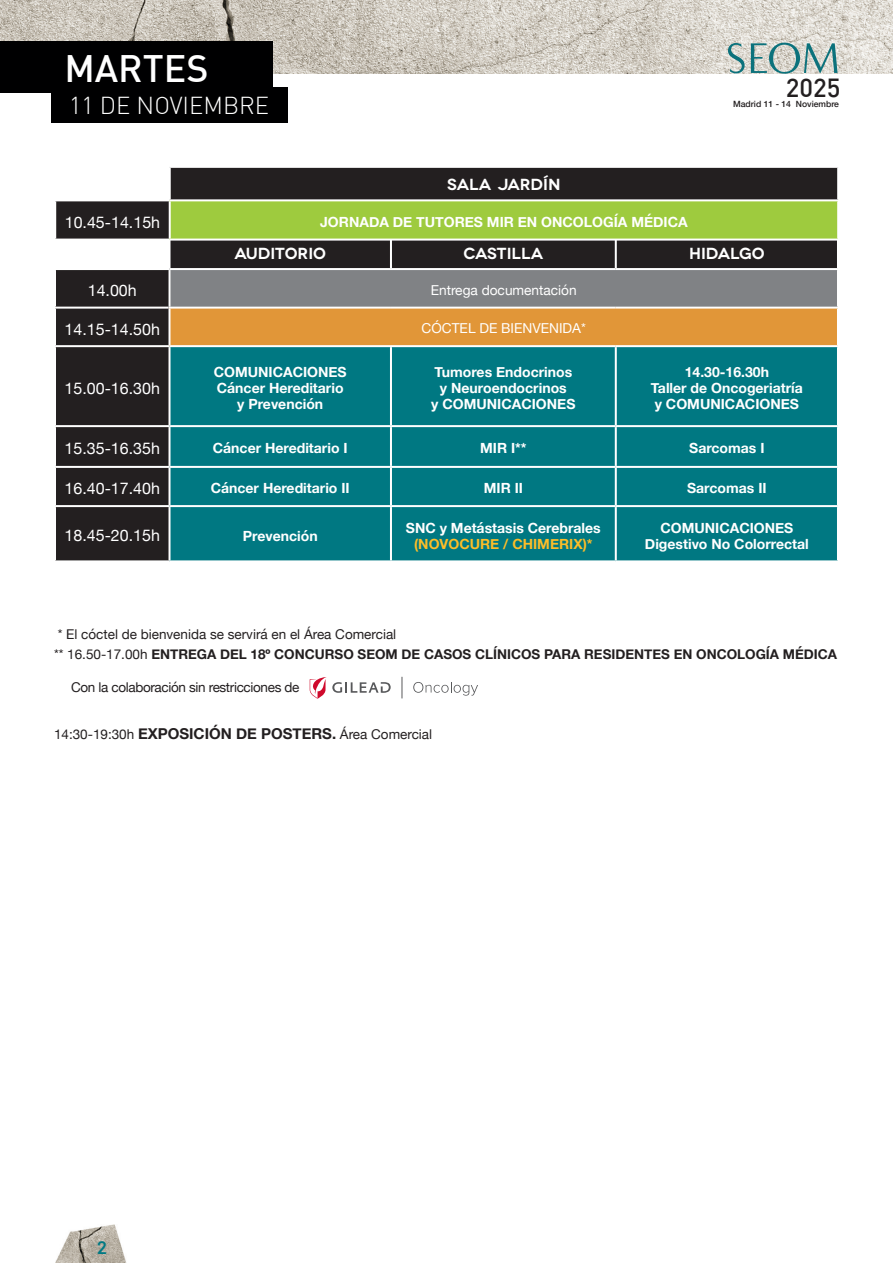
<style>
.page{position:relative;width:893px;height:1263px;background:#fff}
.page>*{position:absolute;margin:0;border:0;box-sizing:border-box;transform-origin:0 0}
.t1{font:500 37.5px "DIN";color:#fff}
.t2{font:500 25.65px "DIN";color:#231f20}
.t3{font:300 24px "DIN";color:#fff}
.t4{font:600 18px "Barlow";color:#007983}
.t5{font:16.05px "Helvetica Neue";color:#fff}
.t6{font:600 16.05px "Novecentowide";color:#fff}
.t7{font:700 14.1px "Helvetica Neue";color:#fff}
.t8{font:700 14.1px "Helvetica Neue";color:#fdbd28}
.t9{font:13.65px "Helvetica Neue";color:#fff}
.t10{font:13.5px "Helvetica Neue";color:#231f20}
.t11{font:700 13.5px "Helvetica Neue";color:#231f20}
.t12{font:13.5px "Helvetica Neue";letter-spacing:-.025em;color:#231f20}
.t13{font:500 8.7px "Helvetica Neue";color:#231f20}
.s1{font-weight:400}
.s2{font-weight:700;font-size:15px}
</style>
<div class="page">
<img style="left:56px;top:1225px;width:70px;height:38px">
<img style="left:0;top:0;width:893px;height:74px">
<div style="left:0;top:42px;width:273px;height:51px;background:#000001"></div>
<hr style="left:892px;top:42px;width:1px;height:51px;background:#000001">
<div style="left:51px;top:87px;width:236px;height:36px;background:#000001"></div>
<svg style="left:728px;top:43px;width:17px;height:30px"></svg>
<svg style="left:751px;top:43px;width:86px;height:31px;background:#a3bbb8"></svg>
<svg style="left:56px;top:241px;width:781px;height:104px;background:#3a3738"></svg>
<div style="left:170px;top:269px;width:668px;height:39px;background:#808285"></div>
<div style="left:170px;top:308px;width:668px;height:38px;background:#e19638"></div>
<div style="left:56px;top:347px;width:113px;height:213px;background:#231f20"></div>
<div style="left:171px;top:347px;width:666px;height:213px;background:#007882"></div>
<div style="left:171px;top:427px;width:666px;height:78px;background:#007882"></div>
<hr style="left:169px;top:236px;width:2px;height:32px;background:#fff">
<hr style="left:390px;top:236px;width:2px;height:32px;background:#fff">
<hr style="left:615px;top:236px;width:2px;height:32px;background:#fff">
<hr style="left:169px;top:309px;width:2px;height:36px;background:#fff">
<hr style="left:837px;top:309px;width:2px;height:36px;background:#fff">
<hr style="left:390px;top:427px;width:2px;height:39px;background:#fff">
<hr style="left:615px;top:427px;width:2px;height:39px;background:#fff">
<hr style="left:170px;top:466px;width:221px;height:2px;background:#fff">
<hr style="left:391px;top:466px;width:225px;height:2px;background:#fff">
<hr style="left:390px;top:468px;width:2px;height:37px;background:#fff">
<hr style="left:616px;top:466px;width:223px;height:2px;background:#fff">
<hr style="left:615px;top:468px;width:2px;height:37px;background:#fff">
<hr style="left:169px;top:270px;width:1px;height:37px;background:#fff">
<hr style="left:837px;top:270px;width:2px;height:37px;background:#fff">
<hr style="left:170px;top:345px;width:221px;height:2px;background:#fff">
<hr style="left:170px;top:425px;width:221px;height:2px;background:#fff">
<hr style="left:391px;top:345px;width:225px;height:2px;background:#fff">
<hr style="left:390px;top:347px;width:2px;height:78px;background:#fff">
<hr style="left:391px;top:425px;width:225px;height:2px;background:#fff">
<hr style="left:616px;top:345px;width:223px;height:2px;background:#fff">
<hr style="left:615px;top:347px;width:2px;height:78px;background:#fff">
<hr style="left:616px;top:425px;width:223px;height:2px;background:#fff">
<hr style="left:170px;top:505px;width:221px;height:2px;background:#fff">
<hr style="left:391px;top:505px;width:225px;height:2px;background:#fff">
<hr style="left:390px;top:507px;width:2px;height:53px;background:#fff">
<hr style="left:616px;top:505px;width:223px;height:2px;background:#fff">
<hr style="left:615px;top:507px;width:2px;height:53px;background:#fff">
<hr style="left:54px;top:268px;width:116px;height:2px;background:#fff">
<hr style="left:54px;top:307px;width:115px;height:2px;background:#fff">
<hr style="left:54px;top:425px;width:116px;height:2px;background:#fff">
<hr style="left:54px;top:466px;width:116px;height:2px;background:#fff">
<hr style="left:54px;top:505px;width:116px;height:2px;background:#fff">
<hr style="left:169px;top:307px;width:222px;height:2px;background:#fff">
<hr style="left:391px;top:307px;width:225px;height:2px;background:#fff">
<hr style="left:616px;top:307px;width:223px;height:2px;background:#fff">
<hr style="left:170px;top:268px;width:221px;height:2px;background:#fff">
<hr style="left:391px;top:268px;width:225px;height:2px;background:#fff">
<hr style="left:616px;top:268px;width:223px;height:2px;background:#fff">
<svg style="left:56px;top:168px;width:781px;height:71px;background:#3e3b3c"></svg>
<div style="left:170px;top:200px;width:668px;height:40px;background:#9ecb3e"></div>
<hr style="left:169px;top:168px;width:2px;height:31px;background:#fff">
<hr style="left:169px;top:201px;width:2px;height:38px;background:#fff">
<hr style="left:837px;top:201px;width:2px;height:38px;background:#fff">
<hr style="left:170px;top:199px;width:669px;height:2px;background:#fff">
<hr style="left:170px;top:239px;width:669px;height:2px;background:#fff">
<hr style="left:54px;top:199px;width:116px;height:2px;background:#fff">
<svg style="left:413px;top:682px;width:65px;height:14px"></svg>
<svg style="left:332px;top:682px;width:59px;height:11px"></svg>
<svg style="left:310px;top:677px;width:16px;height:22px"></svg>
<svg style="left:402px;top:677px;width:1px;height:21px"></svg>
<p class="t1" style="left:64px;top:45px;width:146px">MARTES</p>
<p class="t3" style="left:69px;top:91px;width:202px">11 DE NOVIEMBRE</p>
<p class="t6" style="left:447px;top:175px;width:115px">SALA JARDÍN</p>
<p class="t5" style="left:65px;top:210px;width:97px">10.45-14.15h</p>
<p class="t7" style="left:320px;top:211px;width:369px">JORNADA DE TUTORES MIR EN ONCOLOGÍA MÉDICA</p>
<h2 class="t2" style="left:786px;top:71px;width:56px">2025</h2>
<p class="t13" style="left:733px;top:97px;width:107px">Madrid 11 - 14 Noviembre</p>
<p class="t6" style="left:234px;top:243px;width:93px">AUDITORIO</p>
<p class="t6" style="left:464px;top:243px;width:81px">CASTILLA</p>
<p class="t6" style="left:689px;top:243px;width:77px">HIDALGO</p>
<p class="t5" style="left:88px;top:279px;width:51px">14.00h</p>
<p class="t9" style="left:431px;top:280px;width:148px">Entrega documentación</p>
<p class="t5" style="left:65px;top:317px;width:97px">14.15-14.50h</p>
<p class="t9" style="left:422px;top:319px;width:166px">CÓCTEL DE BIENVENIDA*</p>
<p class="t5" style="left:65px;top:376px;width:97px">15.00-16.30h</p>
<p class="t7" style="left:214px;top:361px;width:134px">COMUNICACIONES</p>
<p class="t7" style="left:217px;top:377px;width:128px">Cáncer Hereditario</p>
<p class="t7" style="left:237px;top:393px;width:88px">y Prevención</p>
<p class="t7" style="left:435px;top:361px;width:139px">Tumores Endocrinos</p>
<p class="t7" style="left:440px;top:377px;width:128px">y Neuroendocrinos</p>
<p class="t7" style="left:431px;top:393px;width:146px">y COMUNICACIONES</p>
<p class="t7" style="left:685px;top:361px;width:86px">14.30-16.30h</p>
<p class="t7" style="left:651px;top:377px;width:153px">Taller de Oncogeriatría</p>
<p class="t7" style="left:655px;top:393px;width:146px">y COMUNICACIONES</p>
<p class="t5" style="left:65px;top:437px;width:97px">15.35-16.35h</p>
<p class="t7" style="left:213px;top:437px;width:136px">Cáncer Hereditario I</p>
<p class="t7" style="left:480px;top:437px;width:48px">MIR I**</p>
<p class="t7" style="left:689px;top:437px;width:77px">Sarcomas I</p>
<p class="t5" style="left:65px;top:477px;width:97px">16.40-17.40h</p>
<p class="t7" style="left:211px;top:477px;width:140px">Cáncer Hereditario II</p>
<p class="t7" style="left:484px;top:477px;width:41px">MIR II</p>
<p class="t7" style="left:687px;top:477px;width:81px">Sarcomas II</p>
<p class="t5" style="left:65px;top:524px;width:97px">18.45-20.15h</p>
<p class="t7" style="left:243px;top:524px;width:76px">Prevención</p>
<p class="t7" style="left:406px;top:516px;width:196px">SNC y Metástasis Cerebrales</p>
<p class="t8" style="left:414px;top:533px;width:180px">(NOVOCURE / CHIMERIX)*</p>
<p class="t7" style="left:660px;top:516px;width:134px">COMUNICACIONES</p>
<p class="t7" style="left:645px;top:533px;width:165px">Digestivo No Colorrectal</p>
<p class="t10" style="left:58px;top:625px;width:340px">* El cóctel de bienvenida se servirá en el Área Comercial</p>
<p class="t11" style="left:54px;top:644px;width:785px"><span class="s1">** 16.50-17.00h</span> ENTREGA DEL 18º CONCURSO SEOM DE CASOS CLÍNICOS PARA RESIDENTES EN ONCOLOGÍA MÉDICA</p>
<p class="t12" style="left:71px;top:678px;width:230px">Con la colaboración sin restricciones de</p>
<p class="t10" style="left:54px;top:724px;width:380px">14:30-19:30h <span class="s2">EXPOSICIÓN DE POSTERS.</span> Área Comercial</p>
<p class="t4" style="left:97px;top:1234px;width:11px">2</p>
</div>
